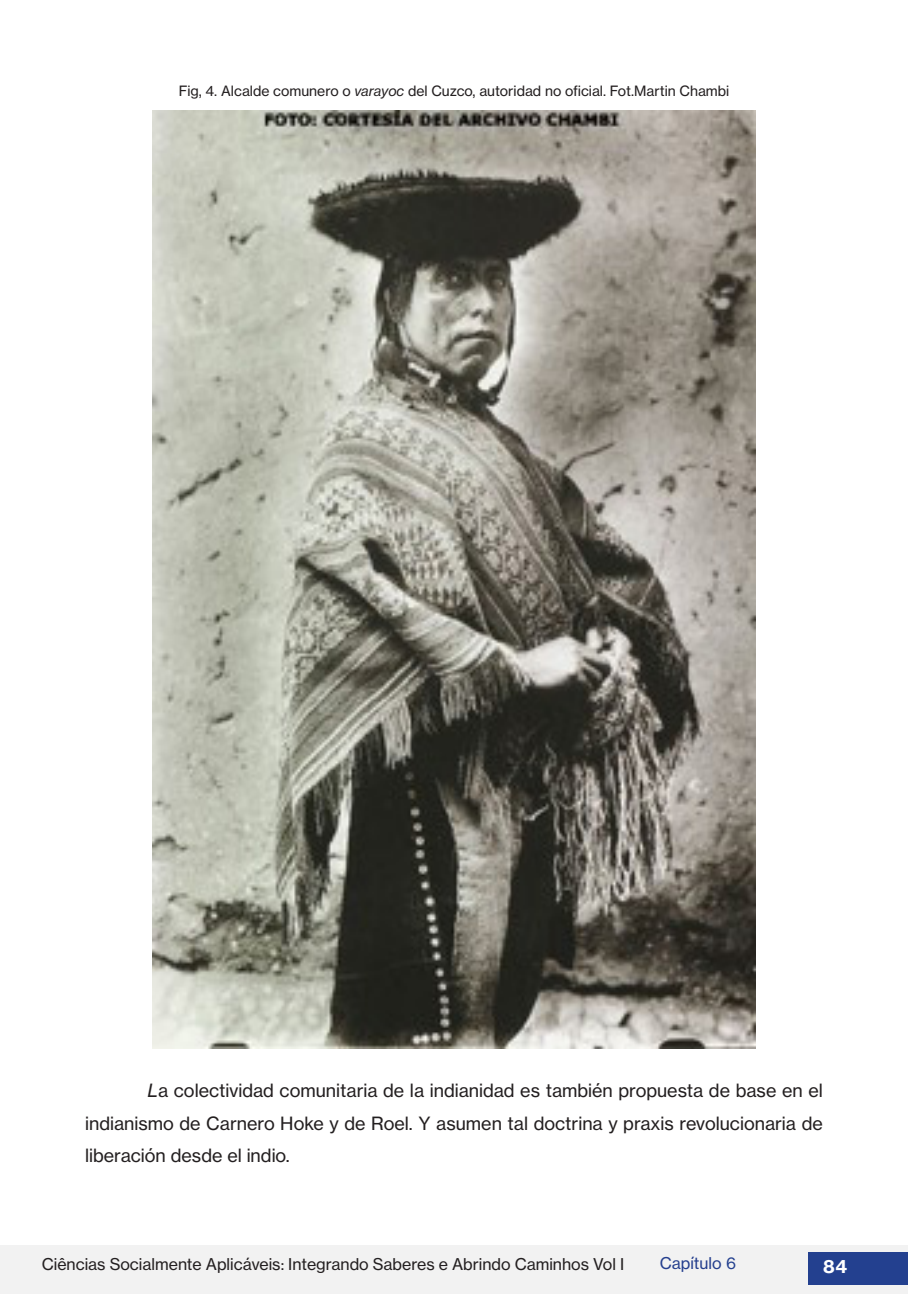
<style>
.page{position:relative;width:908px;height:1304px;background:#fff}
.page>*{position:absolute;margin:0;border:0;box-sizing:border-box;transform-origin:0 0}
.CORPO_DO_TEXTO_ATUAL{font:18px/32.8px "N Haas Grotesk TX Pro 55 Rg";color:#231f20;text-align:justify}
.t1{font:18px "N Haas Grotesk TX Pro 75 Bd";color:#fff}
.t2{font:16px "N Haas Grotesk TX Pro 55 Rg";color:#231f20}
.t3{font:16px "N Haas Grotesk TX Pro 55 Rg";color:#253f8e}
.LEGENDAS_DE_TABELAS{font:14px "N Haas Grotesk TX Pro 55 Rg";color:#231f20}
.s1{font-family:"N Haas Grotesk TX Pro 56 It"}
.s2{color:#23408f}
</style>
<div class="page">
<div style="left:0;top:1245px;width:907px;height:49px;background:#f2f2f2"></div>
<div style="left:808px;top:1252px;width:99px;height:33px;background:#23408f"></div>
<img style="left:153px;top:111px;width:601px;height:937px">
<p class="LEGENDAS_DE_TABELAS" style="left:178px;top:82px;width:552px">Fig, 4. Alcalde comunero o <span class="s1">varayoc</span> del Cuzco, autoridad no oficial. Fot.Martin Chambi</p>
<p class="CORPO_DO_TEXTO_ATUAL" style="left:85px;top:1074px;width:739px;text-indent:62px"><span class="s1">L</span>a colectividad comunitaria de la indianidad es también propuesta de base en el indianismo de Carnero Hoke y de Roel. Y asumen tal doctrina y praxis revolucionaria de liberación desde el indio.</p>
<p class="t2" style="left:42px;top:1254px;width:583px">Ciências Socialmente Aplicáveis: Integrando Saberes e Abrindo Caminhos Vol I</p>
<p class="t3" style="left:659px;top:1253px;width:78px">Capítulo <span class="s2">6</span></p>
<p class="t1" style="left:822px;top:1255px;width:25px">84</p>
</div>
